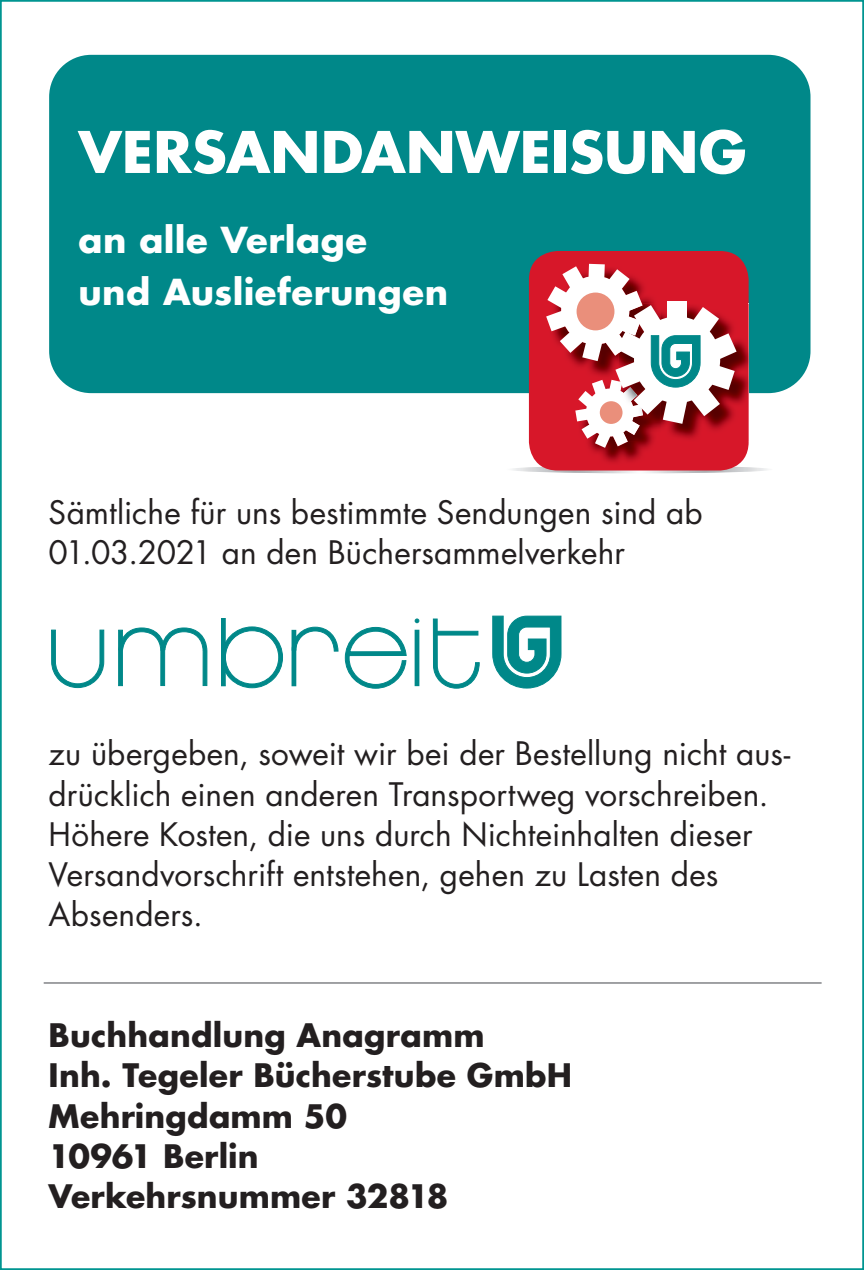
<style>
.page{position:relative;width:864px;height:1270px;background:#fff}
.page>*{position:absolute;margin:0;border:0;box-sizing:border-box;transform-origin:0 0}
.t1{font:700 55.65px "Futura LT";color:#fff}
.t2{font:700 35px/52.1px "Futura LT";letter-spacing:.01em;color:#fff}
.t3{font:31.5px/40.2px "Futura LT";letter-spacing:.005em;color:#231f20}
.t4{font:700 31.5px "Futura LT";letter-spacing:.005em;color:#231f20}
</style>
<div class="page">
<svg style="left:512px;top:466px;width:256px;height:7px"></svg>
<div style="left:49px;top:55px;width:761px;height:338px;background:#008889;border-radius:42px"></div>
<svg style="left:221px;top:626px;width:62px;height:62px"></svg>
<div style="left:221px;top:618px;width:4px;height:68px;border:1px solid #008889"></div>
<hr style="left:415px;top:630px;width:3px;height:56px;background:#008889">
<div style="left:414px;top:630px;width:5px;height:56px;border:1px solid #008889"></div>
<svg style="left:414px;top:619px;width:5px;height:4px"></svg>
<svg style="left:344px;top:627px;width:62px;height:62px"></svg>
<svg style="left:433px;top:618px;width:46px;height:71px"></svg>
<svg style="left:436px;top:631px;width:42px;height:4px"></svg>
<hr style="left:292px;top:630px;width:4px;height:56px;background:#008889">
<div style="left:291px;top:630px;width:5px;height:56px;border:1px solid #008889"></div>
<svg style="left:291px;top:627px;width:47px;height:25px"></svg>
<svg style="left:118px;top:627px;width:89px;height:59px"></svg>
<svg style="left:51px;top:630px;width:53px;height:58px"></svg>
<svg style="left:492px;top:616px;width:69px;height:72px"></svg>
<hr style="left:44px;top:982px;width:777px;height:2px;background:#939598">
<div style="left:528px;top:251px;width:220px;height:219px;background:#d71729;border-radius:29px"></div>
<div style="left:588px;top:264px;width:16px;height:20px;background:#fff"></div>
<img style="left:590px;top:448px;width:58px;height:15px">
<img style="left:748px;top:304px;width:1px;height:138px">
<img style="left:736px;top:340px;width:12px;height:64px">
<svg style="left:546px;top:266px;width:190px;height:182px"></svg>
<div style="left:576px;top:293px;width:38px;height:37px;background:#ea8f7b;border-radius:50%"></div>
<div style="left:599px;top:401px;width:23px;height:23px;background:#ea8f7b;border-radius:50%"></div>
<p class="t1" style="left:78px;top:115px;width:669px">VERSANDANWEISUNG</p>
<p class="t2" style="left:78px;top:213px;width:371px">an alle Verlage<br>und Auslieferungen</p>
<p class="t3" style="left:49px;top:492px;width:655px">Sämtliche für uns bestimmte Sendungen sind ab<br>01.03.2021 an den Büchersammelverkehr</p>
<p class="t3" style="left:49px;top:734px;width:743px">zu übergeben, soweit wir bei der Bestellung nicht aus&shy;drücklich einen anderen Transportweg vorschreiben.<br>Höhere Kosten, die uns durch Nichteinhalten dieser Versandvorschrift entstehen, gehen zu Lasten des Absenders.</p>
<p class="t4" style="left:49px;top:1014px;width:437px">Buchhandlung Anagramm</p>
<p class="t4" style="left:49px;top:1055px;width:525px">Inh. Tegeler Bücherstube GmbH</p>
<p class="t4" style="left:49px;top:1095px;width:300px">Mehringdamm 50</p>
<p class="t4" style="left:49px;top:1135px;width:211px">10961 Berlin</p>
<p class="t4" style="left:49px;top:1175px;width:401px">Verkehrsnummer 32818</p>
</div>
